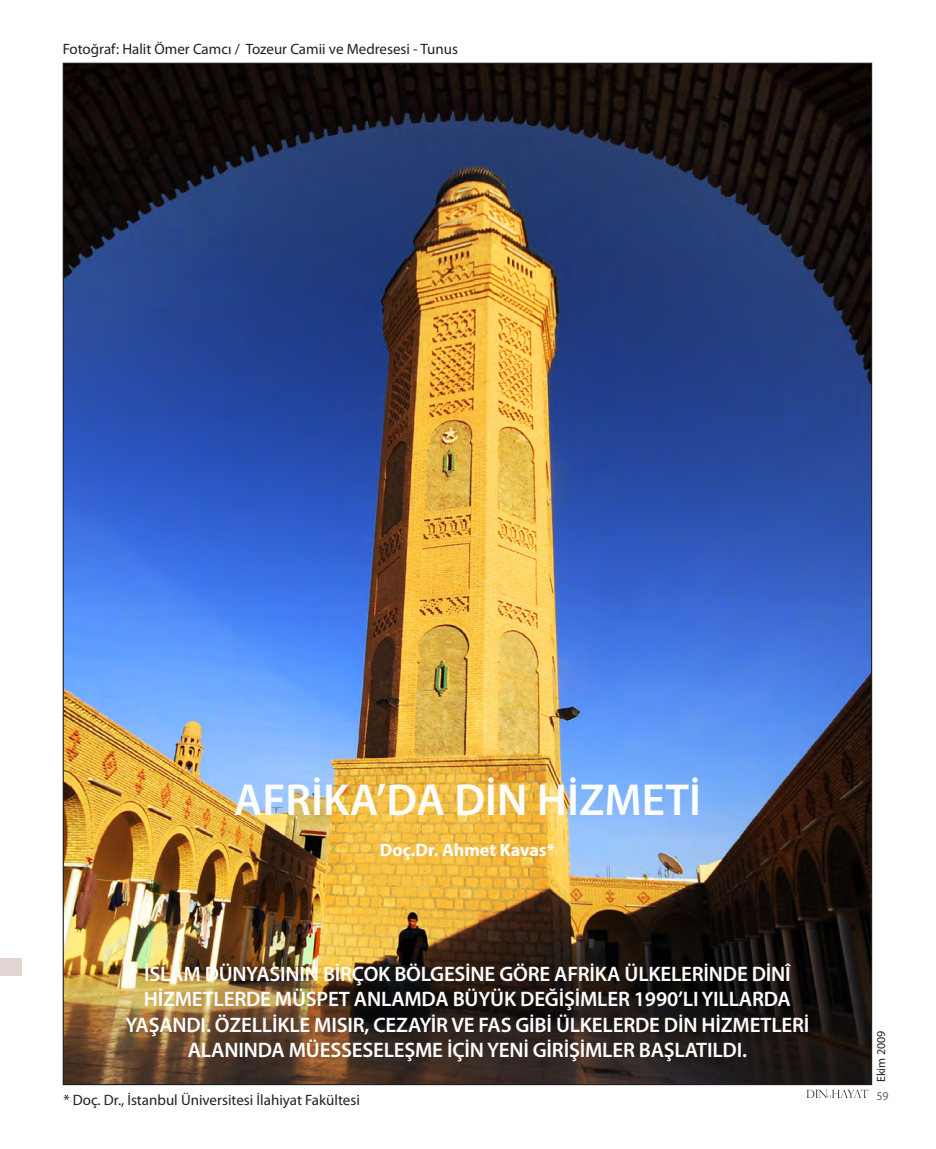
<style>
.page{position:relative;width:936px;height:1149px;background:#fff}
.page>*{position:absolute;margin:0;border:0;box-sizing:border-box;transform-origin:0 0}
.t1{font:600 45px "Myriad Pro";color:#fff}
.t2{font:600 21px/25.2px "Myriad Pro";letter-spacing:-.01em;color:#fff;text-align:center}
.t3{font:700 18px "Myriad Pro";color:#fff}
.t4{font:15px "Myriad Pro";color:#231f20}
.t5{font:12px "Myriad Pro";color:#231f20}
.t6{font:12px "Myriad Pro";color:#636366}
</style>
<div class="page">
<svg style="left:806px;top:1089px;width:62px;height:8px"></svg>
<div style="left:0;top:958px;width:21px;height:17px;background:#e3d5d4"></div>
<img style="left:65px;top:65px;width:805px;height:1017px">
<p class="t4" style="left:63px;top:40px;width:397px">Fotoğraf: Halit Ömer Camcı / Tozeur Camii ve Medresesi - Tunus</p>
<p class="t1" style="left:234px;top:770px;width:468px">AFRİKA’DA DİN HİZMETİ</p>
<p class="t3" style="left:380px;top:838px;width:176px">Doç.Dr. Ahmet Kavas*</p>
<p class="t2" style="left:125px;top:960px;width:685px">İSLÂM DÜNYASININ BİRÇOK BÖLGESİNE GÖRE AFRİKA ÜLKELERİNDE DİNÎ HİZMETLERDE MÜSPET ANLAMDA BÜYÜK DEĞİŞİMLER 1990’LI YILLARDA YAŞANDI. ÖZELLİKLE MISIR, CEZAYİR VE FAS GİBİ ÜLKELERDE DİN HİZMETLERİ ALANINDA MÜESSESELEŞME İÇİN YENİ GİRİŞİMLER BAŞLATILDI.</p>
<p class="t4" style="left:63px;top:1090px;width:298px">* Doç. Dr., İstanbul Üniversitesi İlahiyat Fakültesi</p>
<p class="t5" style="left:873px;top:1081px;width:53px;rotate:-90deg">Ekim 2009</p>
<p class="t6" style="left:876px;top:1087px;width:14px">59</p>
</div>
